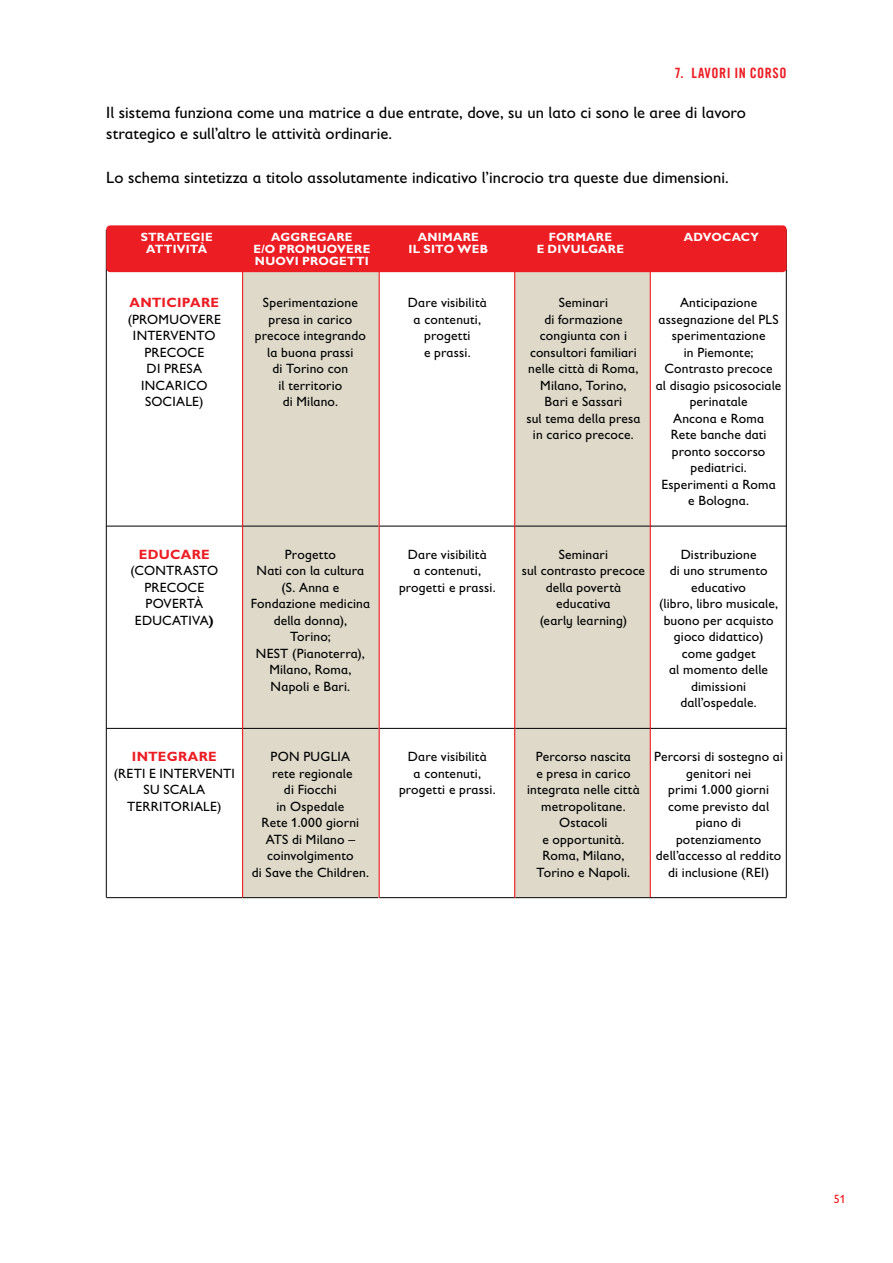
<style>
.page{position:relative;width:893px;height:1263px;background:#fff}
.page>*{position:absolute;margin:0;border:0;box-sizing:border-box;transform-origin:0 0}
.t1{font:16.5px/21.8px "Gill Sans Infant Std";letter-spacing:.005em;color:#000}
.t2{font:14.25px "Trade Gothic LT Com Bd Cn 20";letter-spacing:.035em;color:#ed1d24}
.t3{font:13.5px/16.5px "Gill Sans Infant Std";letter-spacing:.01em;color:#000;text-align:center}
.t4{font:700 13.5px "Gill Sans Infant Std";color:#ed1d24}
.t5{font:700 12px "Gill Sans Infant Std";letter-spacing:.025em;color:#fff}
.t6{font:12px "Gill Sans Infant Std";color:#ed1d24}
.s1{font-weight:700}
</style>
<div class="page">
<hr style="left:106px;top:230px;width:1px;height:667px;background:#000">
<hr style="left:786px;top:230px;width:1px;height:667px;background:#000">
<div style="left:243px;top:272px;width:135px;height:625px;background:#ded9c9"></div>
<div style="left:514px;top:272px;width:135px;height:625px;background:#ded9c9"></div>
<hr style="left:106px;top:526px;width:136px;height:1px;background:#000">
<hr style="left:106px;top:728px;width:136px;height:1px;background:#000">
<hr style="left:106px;top:897px;width:136px;height:1px;background:#000">
<hr style="left:242px;top:526px;width:136px;height:1px;background:#000">
<hr style="left:242px;top:728px;width:136px;height:1px;background:#000">
<hr style="left:242px;top:897px;width:136px;height:1px;background:#000">
<hr style="left:379px;top:526px;width:136px;height:1px;background:#000">
<hr style="left:379px;top:728px;width:136px;height:1px;background:#000">
<hr style="left:379px;top:897px;width:136px;height:1px;background:#000">
<hr style="left:515px;top:526px;width:136px;height:1px;background:#000">
<hr style="left:515px;top:728px;width:136px;height:1px;background:#000">
<hr style="left:515px;top:897px;width:136px;height:1px;background:#000">
<hr style="left:651px;top:526px;width:136px;height:1px;background:#000">
<hr style="left:651px;top:728px;width:136px;height:1px;background:#000">
<hr style="left:651px;top:897px;width:136px;height:1px;background:#000">
<div style="left:106px;top:225px;width:681px;height:47px;background:#ed1d24;border-radius:4px"></div>
<hr style="left:242px;top:230px;width:1px;height:667px;background:#ed1d24">
<hr style="left:379px;top:230px;width:1px;height:668px;background:#ed1d24">
<hr style="left:514px;top:230px;width:1px;height:668px;background:#ed1d24">
<hr style="left:650px;top:230px;width:1px;height:667px;background:#ed1d24">
<p class="t2" style="left:675px;top:64px;width:114px">7. LAVORI IN CORSO</p>
<p class="t1" style="left:106px;top:101px;width:641px">Il sistema funziona come una matrice a due entrate, dove, su un lato ci sono le aree di lavoro strategico e sull’altro le attività ordinarie.</p>
<p class="t1" style="left:106px;top:166px;width:624px">Lo schema sintetizza a titolo assolutamente indicativo l’incrocio tra queste due dimensioni.</p>
<p class="t5" style="left:141px;top:230px;width:74px">STRATEGIE</p>
<p class="t5" style="left:271px;top:230px;width:83px">AGGREGARE</p>
<p class="t5" style="left:418px;top:230px;width:101px">ANIMARE F</p>
<p class="t5" style="left:556px;top:230px;width:57px">ORMARE</p>
<p class="t5" style="left:684px;top:230px;width:77px">ADVOCACY</p>
<p class="t5" style="left:146px;top:242px;width:62px">ATTIVITÀ</p>
<p class="t5" style="left:253px;top:242px;width:135px">E/O PROMUOVERE IL</p>
<p class="t5" style="left:423px;top:242px;width:16px">SITO</p>
<p class="t5" style="left:458px;top:242px;width:28px">WEB</p>
<p class="t5" style="left:537px;top:242px;width:89px">E D IVULGARE</p>
<p class="t5" style="left:255px;top:254px;width:115px">NUOVI PROGETTI</p>
<p class="t4" style="left:130px;top:295px;width:10px">ANTICIPARE</p>
<p class="t3" style="left:128px;top:311px;width:95px">(PROMUOVERE<br>INTERVENTO<br>PRECOCE<br>DI PRESA<br>INCARICO<br>SOCIALE)</p>
<p class="t3" style="left:255px;top:294px;width:113px">Sperimentazione presa in carico precoce integrando la buona prassi<br>di Torino con<br>il territorio<br>di Milano.</p>
<p class="t4" style="left:139px;top:546px;width:31px">EDUCARE</p>
<p class="t3" style="left:130px;top:563px;width:89px">(CONTRASTO<br>PRECOCE<br>POVERTà<br>EDUCATIVA<span class="s1">)</span></p>
<p class="t3" style="left:251px;top:546px;width:121px">Progetto<br>Nati con la cultura (S. Anna e<br>Fondazione medicina della donna),<br>Torino;<br>NEST (Pianoterra),<br>Milano, Roma,<br>Napoli e Bari.</p>
<p class="t4" style="left:132px;top:749px;width:11px">INTEGRARE</p>
<p class="t3" style="left:114px;top:765px;width:123px">(RETI E INTERVENTI<br>SU SCALA<br>TERRITORIALE)</p>
<p class="t3" style="left:252px;top:748px;width:119px">PON PUGLIA<br>rete regionale<br>di Fiocchi<br>in Ospedale<br>Rete 1.000 giorni<br>ATS di Milano – coinvolgimento<br>di Save the Children.</p>
<p class="t3" style="left:408px;top:294px;width:80px">Dare visibilità a contenuti, progetti<br>e prassi.</p>
<p class="t3" style="left:526px;top:294px;width:116px">Seminari<br>di formazione congiunta con i consultori familiari nelle città di Roma,<br>Milano, Torino,<br>Bari e Sassari<br>sul tema della presa in carico precoce.</p>
<p class="t3" style="left:656px;top:294px;width:127px">Anticipazione assegnazione del PLS sperimentazione<br>in Piemonte;<br>Contrasto precoce<br>al disagio psicosociale perinatale<br>Ancona e Roma<br>Rete banche dati pronto soccorso pediatrici.<br>Esperimenti a Roma<br>e Bologna.</p>
<p class="t3" style="left:399px;top:546px;width:98px">Dare visibilità<br>a contenuti, progetti e prassi.</p>
<p class="t3" style="left:522px;top:546px;width:125px">Seminari<br>sul contrasto precoce della povertà educativa<br>(early learning)</p>
<p class="t3" style="left:659px;top:546px;width:121px">Distribuzione<br>di uno strumento educativo<br>(libro, libro musicale, buono per acquisto gioco didattico) come gadget<br>al momento delle dimissioni dall’ospedale.</p>
<p class="t3" style="left:399px;top:748px;width:98px">Dare visibilità<br>a contenuti, progetti e prassi.</p>
<p class="t3" style="left:527px;top:748px;width:114px">Percorso nascita<br>e presa in carico integrata nelle città metropolitane.<br>Ostacoli<br>e opportunità.<br>Roma, Milano,<br>Torino e Napoli.</p>
<p class="t3" style="left:654px;top:748px;width:130px">Percorsi di sostegno ai genitori nei<br>primi 1.000 giorni come previsto dal piano di potenziamento dell’accesso al reddito di inclusione (REI)</p>
<p class="t6" style="left:834px;top:1192px;width:13px">51</p>
</div>
